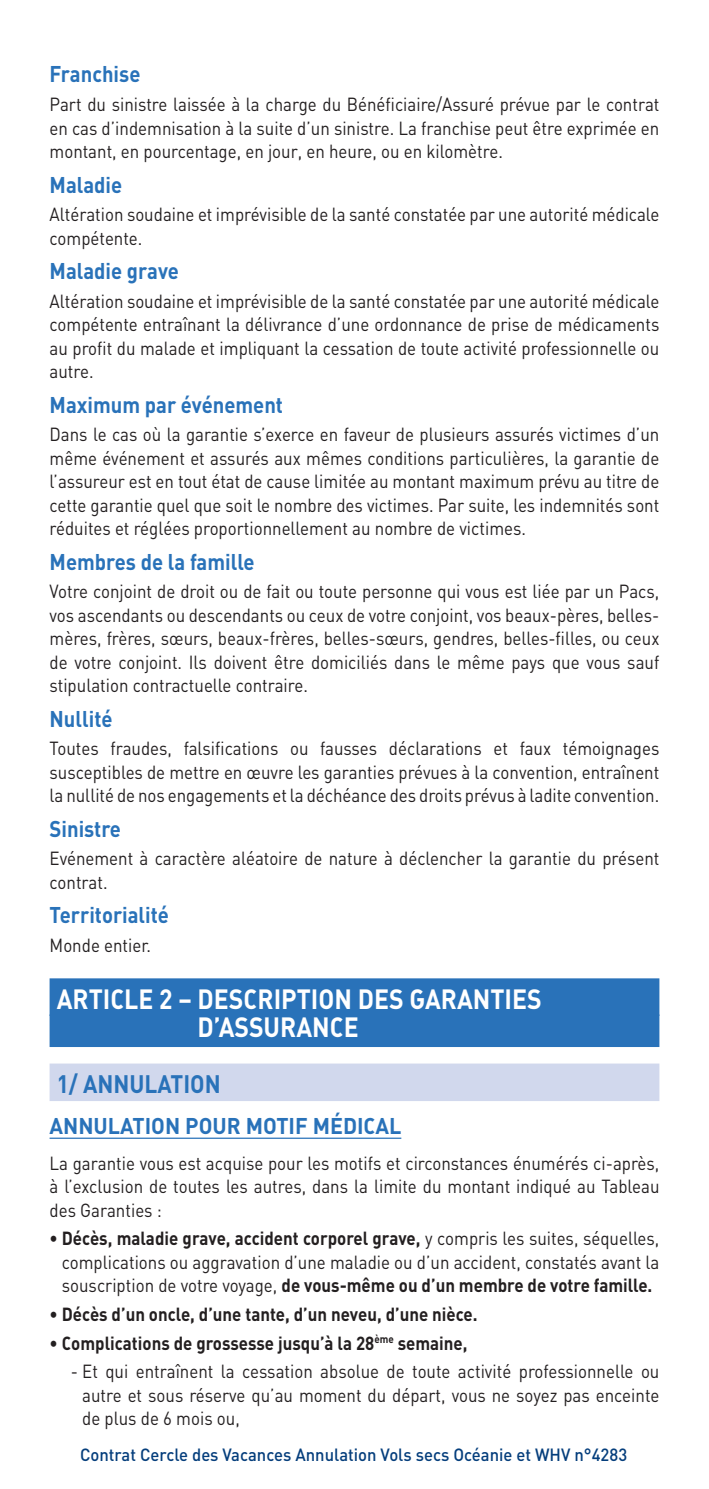
<style>
.page{position:relative;width:709px;height:1489px;background:#fff}
.page>*{position:absolute;margin:0;border:0;box-sizing:border-box;transform-origin:0 0}
.BANDEAU_ARTICLE{font:700 27.5px/28.5px "DIN";color:#fff;scale:.9 1}
.SOUS_TITRE_BANDE_CLA{font:700 25px "DIN";color:#2972b9;scale:.9 1}
.TITRE_BLEUE{font:700 22.5px "DIN";color:#2972b9;scale:.9 1}
.TITRE_SOULIGNE{font:700 22.5px "DIN";color:#2972b9;scale:.95 1}
.texte_courant{font:18.75px/23.5px "DIN";color:#231f20;text-align:justify;scale:.9 1}
.texte_courant-2{font:700 18.75px "DIN";color:#231f20;scale:.9 1}
.t1{font:500 17.5px "DIN";color:#053e7c;scale:.95 1}
.s1{font-weight:700}
</style>
<div class="page">
<div style="left:50px;top:978px;width:609px;height:37px;background:#2972b9"></div>
<div style="left:50px;top:1014px;width:609px;height:32px;background:#2972b9"></div>
<div style="left:50px;top:1063px;width:609px;height:37px;background:#d1d8ed"></div>
<hr style="left:50px;top:1137px;width:351px;height:1px;background:#2972b9">
<p class="TITRE_BLEUE" style="left:50px;top:60px;width:102px">Franchise</p>
<p class="texte_courant" style="left:50px;top:92px;width:679px">Part du sinistre laissée à la charge du Bénéficiaire/Assuré prévue par le contrat en cas d’indemnisation à la suite d’un sinistre. La franchise peut être exprimée en montant, en pourcentage, en jour, en heure, ou en kilomètre.</p>
<p class="TITRE_BLEUE" style="left:50px;top:170px;width:82px">Maladie</p>
<p class="texte_courant" style="left:50px;top:202px;width:679px">Altération soudaine et imprévisible de la santé constatée par une autorité médicale compétente.</p>
<p class="TITRE_BLEUE" style="left:50px;top:256px;width:145px">Maladie grave</p>
<p class="texte_courant" style="left:50px;top:289px;width:679px">Altération soudaine et imprévisible de la santé constatée par une autorité médicale compétente entraînant la délivrance d’une ordonnance de prise de médicaments au profit du malade et impliquant la cessation de toute activité professionnelle ou autre.</p>
<p class="TITRE_BLEUE" style="left:50px;top:390px;width:261px">Maximum par événement</p>
<p class="texte_courant" style="left:50px;top:422px;width:679px">Dans le cas où la garantie s’exerce en faveur de plusieurs assurés victimes d’un même événement et assurés aux mêmes conditions particulières, la garantie de l’assureur est en tout état de cause limitée au montant maximum prévu au titre de cette garantie quel que soit le nombre des victimes. Par suite, les indemnités sont réduites et réglées proportionnellement au nombre de victimes.</p>
<p class="TITRE_BLEUE" style="left:50px;top:546px;width:229px">Membres de la famille</p>
<p class="texte_courant" style="left:50px;top:579px;width:679px">Votre conjoint de droit ou de fait ou toute personne qui vous est liée par un Pacs, vos ascendants ou descendants ou ceux de votre conjoint, vos beaux-pères, belles&shy;mères, frères, sœurs, beaux-frères, belles-sœurs, gendres, belles-filles, ou ceux de votre conjoint. Ils doivent être domiciliés dans le même pays que vous sauf stipulation contractuelle contraire.</p>
<p class="TITRE_BLEUE" style="left:50px;top:703px;width:71px">Nullité</p>
<p class="texte_courant" style="left:50px;top:736px;width:679px">Toutes fraudes, falsifications ou fausses déclarations et faux témoignages susceptibles de mettre en œuvre les garanties prévues à la convention, entraînent la nullité de nos engagements et la déchéance des droits prévus à ladite convention.</p>
<p class="TITRE_BLEUE" style="left:50px;top:813px;width:81px">Sinistre</p>
<p class="texte_courant" style="left:50px;top:846px;width:679px">Evénement à caractère aléatoire de nature à déclencher la garantie du présent contrat.</p>
<p class="TITRE_BLEUE" style="left:50px;top:900px;width:134px">Territorialité</p>
<p class="texte_courant" style="left:50px;top:933px;width:114px">Monde entier.</p>
<p class="BANDEAU_ARTICLE" style="left:198px;top:983px;width:384px;text-indent:-141px">ARTICLE 2 – DESCRIPTION DES GARANTIES<br>D’ASSURANCE</p>
<p class="SOUS_TITRE_BANDE_CLA" style="left:57px;top:1067px;width:184px">1/ ANNULATION</p>
<p class="TITRE_SOULIGNE" style="left:50px;top:1111px;width:372px">ANNULATION POUR MOTIF MÉDICAL</p>
<p class="texte_courant" style="left:50px;top:1150px;width:679px">La garantie vous est acquise pour les motifs et circonstances énumérés ci-après, à l’exclusion de toutes les autres, dans la limite du montant indiqué au Tableau des Garanties :</p>
<p class="texte_courant" style="left:62px;top:1226px;width:665px;text-indent:-12px"><span class="s1">• Décès, maladie grave, accident corporel grave,</span> y compris les suites, séquelles, complications ou aggravation d’une maladie ou d’un accident, constatés avant la souscription de votre voyage, <span class="s1">de vous-même ou d’un membre de votre famille.</span></p>
<p class="texte_courant-2" style="left:50px;top:1301px;width:477px">• Décès d’un oncle, d’une tante, d’un neveu, d’une nièce.</p>
<p class="texte_courant-2" style="left:50px;top:1330px;width:466px">• Complications de grossesse jusqu’à la 28<sup>ème</sup> semaine,</p>
<p class="texte_courant" style="left:82px;top:1359px;width:642px;text-indent:-11px">- Et qui entraînent la cessation absolue de toute activité professionnelle ou autre et sous réserve qu’au moment du départ, vous ne soyez pas enceinte de plus de 6 mois ou,</p>
<p class="t1" style="left:80px;top:1443px;width:577px">Contrat Cercle des Vacances Annulation Vols secs Océanie et WHV n°4283</p>
</div>
